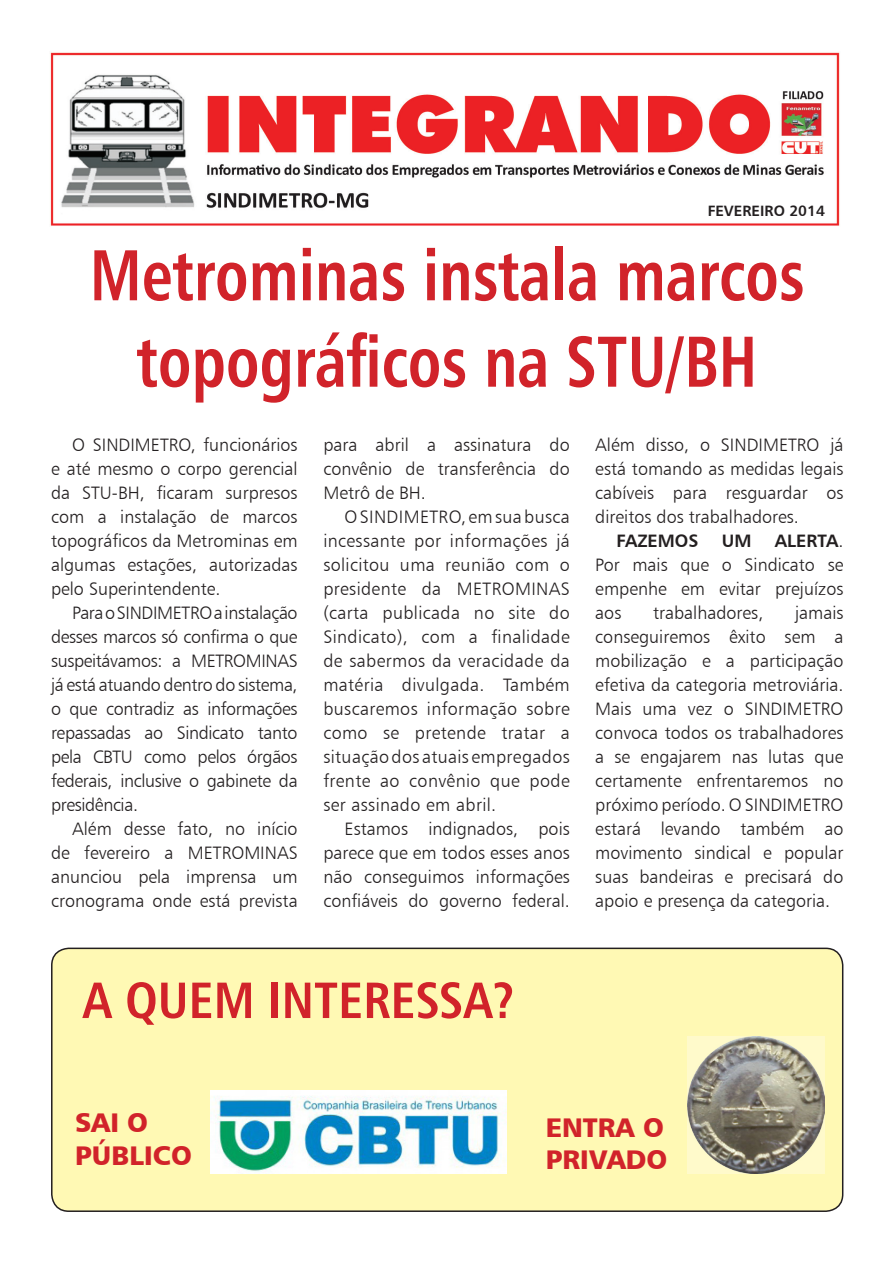
<style>
.page{position:relative;width:893px;height:1263px;background:#fff}
.page>*{position:absolute;margin:0;border:0;box-sizing:border-box;transform-origin:0 0}
.t1{font:72px/86.4px "Humanist 777 BT Bold Condensed B";color:#d1232a;text-align:center;scale:.9 1}
.t2{font:51px "Humanist 777 BT Bold Condensed B";color:#d1232a}
.t3{font:27px "Humanist 777 BT Black B";color:#d1232a}
.t4{font:18px/24px "Humanist 777 BT Light B";color:#231f20;text-align:justify}
.t5{font:18px "Humanist 777 BT Bold B";color:#231f20}
.t6{font:15px "Humanist 777 BT Bold B";color:#231f20}
.s1{font-family:"Humanist 777 BT Bold B"}
</style>
<div class="page">
<div style="left:52px;top:948px;width:791px;height:263px;background:#fff9b4;border-radius:17px"></div>
<div style="left:51px;top:947px;width:792px;height:265px;border:2px solid #231f20;border-radius:17px"></div>
<img style="left:50px;top:52px;width:790px;height:174px">
<img style="left:210px;top:1090px;width:296px;height:83px">
<img style="left:687px;top:1037px;width:137px;height:136px">
<p class="t6" style="left:708px;top:201px;width:119px">FEVEREIRO 2014</p>
<p class="t1" style="left:90px;top:230px;width:796px">Metrominas instala marcos topográficos na STU/BH</p>
<p class="t4" style="left:51px;top:432px;width:248px;text-indent:21px">O SINDIMETRO, funcionários e até mesmo o corpo gerencial da STU-BH, ficaram surpresos com a instalação de marcos topográficos da Metrominas em algumas estações, autorizadas pelo Superintendente.</p>
<p class="t4" style="left:51px;top:600px;width:248px;text-indent:21px">Para o SINDIMETRO a instalação desses marcos só confirma o que suspeitávamos: a METROMINAS já está atuando dentro do sistema, o que contradiz as informações repassadas ao Sindicato tanto pela CBTU como pelos órgãos federais, inclusive o gabinete da presidência.</p>
<p class="t4" style="left:51px;top:816px;width:248px;text-indent:21px">Além desse fato, no início de fevereiro a METROMINAS anunciou pela imprensa um cronograma onde está prevista</p>
<p class="t4" style="left:323px;top:432px;width:248px">para abril a assinatura do convênio de transferência do Metrô de BH.</p>
<p class="t4" style="left:323px;top:504px;width:248px;text-indent:21px">O SINDIMETRO, em sua busca incessante por informações já solicitou uma reunião com o presidente da METROMINAS (carta publicada no site do Sindicato), com a finalidade de sabermos da veracidade da matéria divulgada. Também buscaremos informação sobre como se pretende tratar a situação dos atuais empregados frente ao convênio que pode ser assinado em abril.</p>
<p class="t4" style="left:323px;top:816px;width:248px;text-indent:21px">Estamos indignados, pois parece que em todos esses anos não conseguimos informações confiáveis do governo federal.</p>
<p class="t4" style="left:595px;top:432px;width:250px">Além disso, o SINDIMETRO já está tomando as medidas legais cabíveis para resguardar os direitos dos trabalhadores.</p>
<p class="t5" style="left:617px;top:529px;width:83px">FAZEMOS</p>
<p class="t5" style="left:722px;top:529px;width:31px">UM</p>
<p class="t4" style="left:595px;top:528px;width:250px;text-indent:179px"><span class="s1">ALERTA</span>.<br>Por mais que o Sindicato se empenhe em evitar prejuízos aos</p>
<p class="t4" style="left:653px;top:600px;width:112px">trabalhadores,</p>
<p class="t4" style="left:595px;top:600px;width:250px;text-indent:200px">jamais conseguiremos êxito sem a mobilização e a participação efetiva da categoria metroviária.<br>Mais uma vez o SINDIMETRO convoca todos os trabalhadores a se engajarem nas lutas que certamente enfrentaremos no próximo período. O SINDIMETRO estará levando também ao movimento sindical e popular suas bandeiras e precisará do apoio e presença da categoria.</p>
<p class="t2" style="left:82px;top:968px;width:434px">A QUEM INTERESSA?</p>
<p class="t3" style="left:75px;top:1105px;width:75px">SAI O</p>
<p class="t3" style="left:75px;top:1138px;width:119px">PÚBLICO</p>
<p class="t3" style="left:546px;top:1110px;width:120px">ENTRA O</p>
<p class="t3" style="left:546px;top:1142px;width:123px">PRIVADO</p>
</div>
